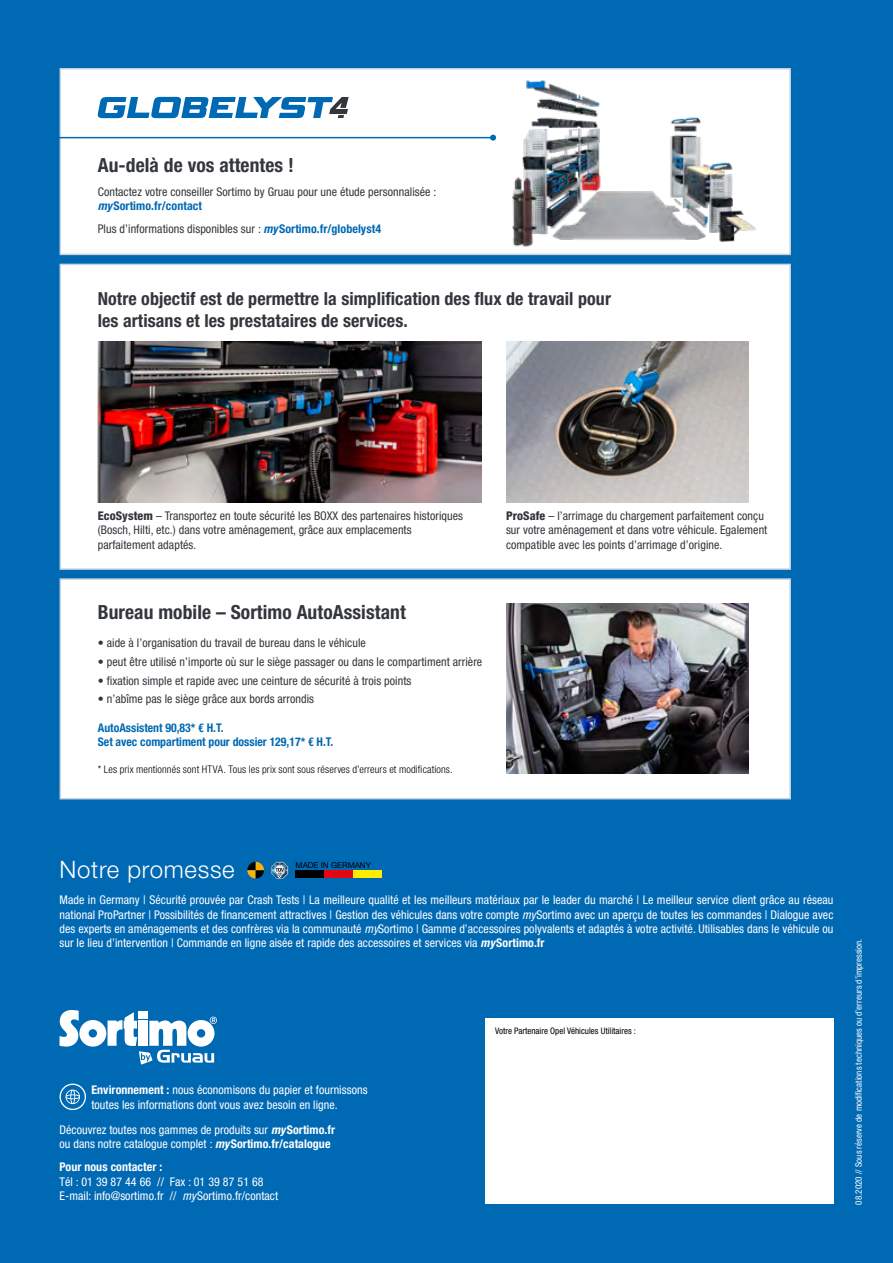
<style>
.page{position:relative;width:893px;height:1263px;background:#0069b4}
.page>*{position:absolute;margin:0;border:0;box-sizing:border-box;transform-origin:0 0}
.Fliess{font:300 24px "Helvetica Neue LT";letter-spacing:.03em;color:#fff}
.Headzusatz{font:700 condensed 19.5px "Helvetica Neue LT";letter-spacing:.005em;color:#33363c}
.Headzusatz-2{font:700 condensed 18px/21.6px "Helvetica Neue LT";letter-spacing:.005em;color:#33363c}
.Fliess-2{font:condensed 12px/14.4px "Helvetica Neue LT";letter-spacing:.005em;color:#fff}
.Fliess-3{font:condensed 12px/14.4px "Helvetica Neue LT";letter-spacing:.005em;color:#33363c}
.Fliess_Head{font:700 condensed 12px "Helvetica Neue LT";color:#0069b4}
.Register{font:300 condensed 10.5px "Helvetica Neue LT";letter-spacing:.015em;color:#000}
.Fliess-4{font:condensed 9px "Helvetica Neue LT";color:#fff}
.Fliess-5{font:condensed 9px "Helvetica Neue LT";color:#000}
.t1{font:8.1px "Helvetica Neue LT";color:#000}
.s1{font-weight:700;font-style:italic;color:#0069b4}
.s2{font-weight:700;color:#0069b4}
.s3{font-weight:800}
.s4{font-style:italic}
.s5{font-weight:700;font-style:italic}
.s6{font-weight:700}
</style>
<div class="page">
<div style="left:485px;top:1018px;width:348px;height:185px;background:#fff"></div>
<svg style="left:271px;top:862px;width:18px;height:17px"></svg>
<svg style="left:247px;top:862px;width:17px;height:16px"></svg>
<div style="left:296px;top:871px;width:28px;height:7px;background:#000"></div>
<div style="left:324px;top:871px;width:29px;height:7px;background:#e30613"></div>
<div style="left:353px;top:871px;width:29px;height:7px;background:#ffed00"></div>
<svg style="left:60px;top:1010px;width:157px;height:54px"></svg>
<svg style="left:60px;top:1083px;width:26px;height:27px"></svg>
<div style="left:60px;top:68px;width:731px;height:187px;background:#fff;border:2px solid #c7d3df"></div>
<div style="left:60px;top:264px;width:731px;height:306px;background:#fff;border:2px solid #c7d3df"></div>
<img style="left:511px;top:79px;width:245px;height:168px">
<hr style="left:55px;top:137px;width:438px;height:1px;background:#0069b4">
<svg style="left:490px;top:135px;width:6px;height:6px"></svg>
<svg style="left:98px;top:97px;width:251px;height:21px"></svg>
<img style="left:98px;top:341px;width:383px;height:162px">
<div style="left:60px;top:578px;width:731px;height:221px;background:#fff;border:2px solid #c7d3df"></div>
<img style="left:506px;top:604px;width:242px;height:170px">
<img style="left:506px;top:341px;width:242px;height:162px">
<p class="Headzusatz" style="left:98px;top:154px;width:198px">Au-delà de vos attentes !</p>
<p class="Fliess-3" style="left:98px;top:184px;width:340px">Contactez votre conseiller Sortimo by Gruau pour une étude personnalisée : <span class="s1">my</span><span class="s2">Sortimo.fr/contact</span></p>
<p class="Fliess-3" style="left:98px;top:222px;width:285px">Plus d’informations disponibles sur : <span class="s1">my</span><span class="s2">Sortimo.fr/globelyst4</span></p>
<p class="Headzusatz-2" style="left:98px;top:288px;width:515px">Notre objectif est de permettre la simplification des flux de travail pour les artisans et les prestataires de services.</p>
<p class="Fliess-3" style="left:98px;top:508px;width:367px"><span class="s3">EcoSystem</span> – Transportez en toute sécurité les BOXX des partenaires historiques (Bosch, Hilti, etc.) dans votre aménagement, grâce aux emplacements parfaitement adaptés.</p>
<p class="Headzusatz" style="left:98px;top:600px;width:309px">Bureau mobile – Sortimo AutoAssistant</p>
<p class="Fliess-3" style="left:98px;top:636px;width:270px">• aide à l’organisation du travail de bureau dans le véhicule</p>
<p class="Fliess-3" style="left:98px;top:654px;width:386px">• peut être utilisé n’importe où sur le siège passager ou dans le compartiment arrière</p>
<p class="Fliess-3" style="left:98px;top:673px;width:315px">• fixation simple et rapide avec une ceinture de sécurité à trois points</p>
<p class="Fliess-3" style="left:98px;top:692px;width:218px">• n’abîme pas le siège grâce aux bords arrondis</p>
<p class="Fliess_Head" style="left:98px;top:720px;width:127px">AutoAssistent 90,83* € H.T.</p>
<p class="Fliess_Head" style="left:98px;top:735px;width:237px">Set avec compartiment pour dossier 129,17* € H.T.</p>
<p class="Register" style="left:98px;top:764px;width:356px">* Les prix mentionnés sont HTVA. Tous les prix sont sous réserves d’erreurs et modifications.</p>
<p class="Fliess-3" style="left:506px;top:508px;width:263px"><span class="s3">ProSafe</span> – l’arrimage du chargement parfaitement conçu sur votre aménagement et dans votre véhicule. Egalement compatible avec les points d’arrimage d’origine.</p>
<p class="Fliess" style="left:60px;top:855px;width:177px">Notre promesse</p>
<p class="Fliess-2" style="left:60px;top:893px;width:775px;text-align:justify">Made in Germany | Sécurité prouvée par Crash Tests | La meilleure qualité et les meilleurs matériaux par le leader du marché | Le meilleur service client grâce au réseau national ProPartner | Possibilités de financement attractives | Gestion des véhicules dans votre compte <span class="s4">my</span>Sortimo avec un aperçu de toutes les commandes | Dialogue avec des experts en aménagements et des confrères via la communauté <span class="s4">my</span>Sortimo | Gamme d’accessoires polyvalents et adaptés à votre activité. Utilisables dans le véhicule ou sur le lieu d’intervention | Commande en ligne aisée et rapide des accessoires et services via <span class="s5">my</span><span class="s6">Sortimo.fr</span></p>
<p class="t1" style="left:296px;top:860px;width:77px">MADE IN GERMANY</p>
<p class="Fliess-2" style="left:91px;top:1083px;width:278px"><span class="s6">Environnement :</span> nous économisons du papier et fournissons toutes les informations dont vous avez besoin en ligne.</p>
<p class="Fliess-2" style="left:60px;top:1122px;width:277px">Découvrez toutes nos gammes de produits sur <span class="s5">my</span><span class="s6">Sortimo.fr </span>ou dans notre catalogue complet : <span class="s5">my</span><span class="s6">Sortimo.fr/catalogue</span></p>
<p class="Fliess-2" style="left:60px;top:1160px;width:220px"><span class="s6">Pour nous contacter :<br></span>Tél : 01 39 87 44 66 // Fax : 01 39 87 51 68<br>E-mail: info@sortimo.fr // <span class="s4">my</span>Sortimo.fr/contact</p>
<p class="Fliess-5" style="left:495px;top:1026px;width:143px">Votre Partenaire Opel Véhicules Utilitaires :</p>
<p class="Fliess-4" style="left:853px;top:1204px;width:267px;rotate:-90deg">08.2020 // Sous réserve de modifications techniques ou d’erreurs d’impression.</p>
</div>
